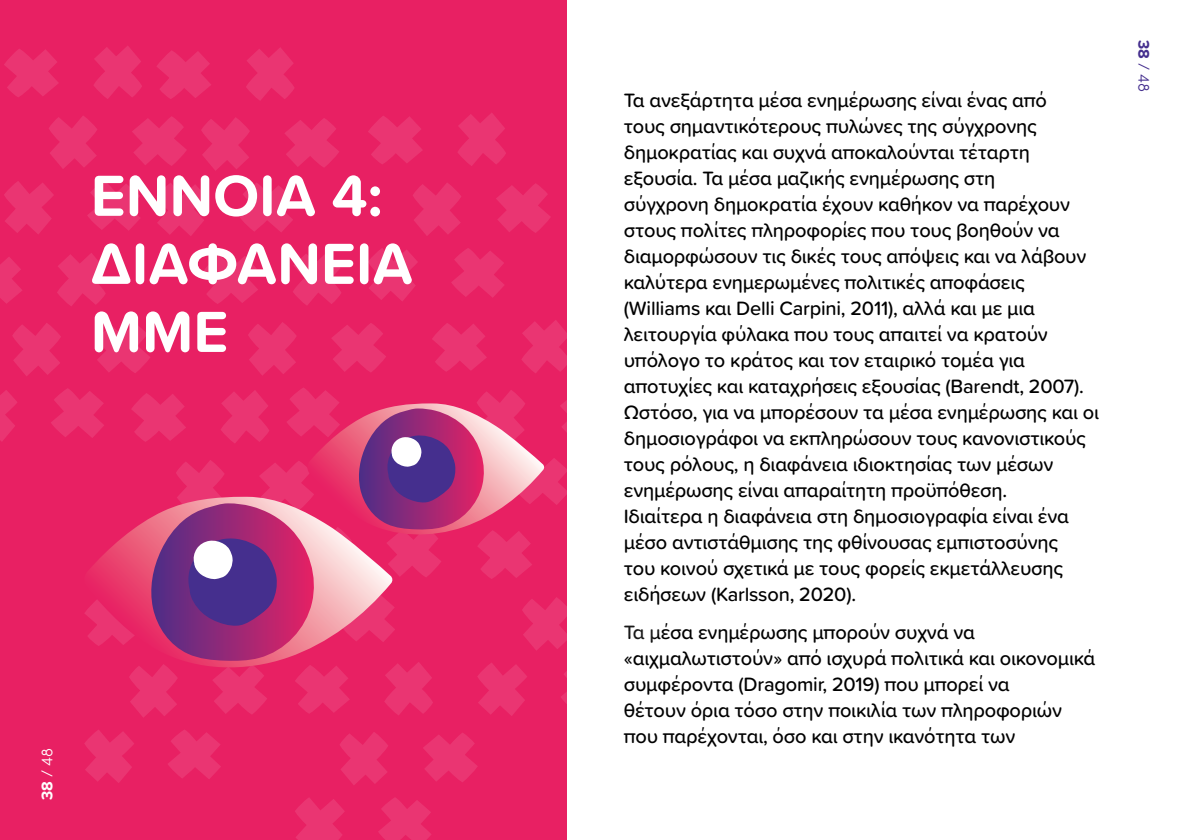
<style>
.page{position:relative;width:1191px;height:840px;background:#fff}
.page>*{position:absolute;margin:0;border:0;box-sizing:border-box;transform-origin:0 0}
.t1{font:700 60px/68px "Proxima Soft";color:#fff}
.t2{font:500 20px/26px "Proxima Soft";letter-spacing:-.01em;color:#000}
.t3{font:300 16px "Sofia Pro Soft";color:#fff}
.t4{font:300 16px "Sofia Pro Soft";color:#452f8e}
.s1{font-family:"Proxima Soft";font-weight:700}
</style>
<div class="page">
<div style="left:0;top:0;width:567px;height:839px;background:#e82063"></div>
<svg style="left:168px;top:730px;width:53px;height:49px"></svg>
<svg style="left:84px;top:730px;width:50px;height:52px"></svg>
<svg style="left:203px;top:255px;width:55px;height:49px"></svg>
<svg style="left:293px;top:252px;width:48px;height:53px"></svg>
<svg style="left:332px;top:323px;width:54px;height:49px"></svg>
<svg style="left:248px;top:322px;width:48px;height:53px"></svg>
<svg style="left:378px;top:797px;width:53px;height:42px"></svg>
<svg style="left:295px;top:798px;width:50px;height:41px"></svg>
<svg style="left:423px;top:733px;width:55px;height:49px"></svg>
<svg style="left:340px;top:732px;width:48px;height:53px"></svg>
<svg style="left:432px;top:323px;width:55px;height:48px"></svg>
<svg style="left:522px;top:320px;width:45px;height:53px"></svg>
<svg style="left:368px;top:116px;width:54px;height:48px"></svg>
<svg style="left:458px;top:113px;width:48px;height:53px"></svg>
<svg style="left:451px;top:248px;width:53px;height:50px"></svg>
<svg style="left:368px;top:248px;width:50px;height:53px"></svg>
<svg style="left:496px;top:183px;width:55px;height:50px"></svg>
<svg style="left:413px;top:183px;width:48px;height:53px"></svg>
<svg style="left:157px;top:50px;width:54px;height:49px"></svg>
<svg style="left:246px;top:47px;width:48px;height:54px"></svg>
<svg style="left:240px;top:183px;width:53px;height:49px"></svg>
<svg style="left:157px;top:183px;width:49px;height:53px"></svg>
<svg style="left:285px;top:118px;width:54px;height:49px"></svg>
<svg style="left:201px;top:117px;width:49px;height:54px"></svg>
<svg style="left:4px;top:49px;width:54px;height:48px"></svg>
<svg style="left:94px;top:46px;width:48px;height:53px"></svg>
<svg style="left:87px;top:181px;width:53px;height:50px"></svg>
<svg style="left:4px;top:181px;width:50px;height:53px"></svg>
<svg style="left:132px;top:116px;width:55px;height:50px"></svg>
<svg style="left:49px;top:116px;width:48px;height:53px"></svg>
<svg style="left:0;top:257px;width:22px;height:47px"></svg>
<svg style="left:57px;top:253px;width:49px;height:53px"></svg>
<svg style="left:0;top:390px;width:17px;height:51px"></svg>
<svg style="left:96px;top:324px;width:54px;height:49px"></svg>
<svg style="left:12px;top:323px;width:49px;height:53px"></svg>
<svg style="left:51px;top:388px;width:516px;height:329px"></svg>
<h1 class="t1" style="left:91px;top:159px;width:324px">ΈΝΝΟΙΑ 4:<br>ΔΙΑΦΆΝΕΙΑ<br>ΜΜΕ</h1>
<p class="t3" style="left:36px;top:799px;width:54px;rotate:-90deg"><span class="s1">38</span> / 48</p>
<p class="t2" style="left:624px;top:86px;width:476px">Τα ανεξάρτητα μέσα ενημέρωσης είναι ένας από<br>τους σημαντικότερους πυλώνες της σύγχρονης δημοκρατίας και συχνά αποκαλούνται τέταρτη εξουσία. Τα μέσα μαζικής ενημέρωσης στη<br>σύγχρονη δημοκρατία έχουν καθήκον να παρέχουν στους πολίτες πληροφορίες που τους βοηθούν να διαμορφώσουν τις δικές τους απόψεις και να λάβουν καλύτερα ενημερωμένες πολιτικές αποφάσεις (Williams και Delli Carpini, 2011), αλλά και με μια λειτουργία φύλακα που τους απαιτεί να κρατούν υπόλογο το κράτος και τον εταιρικό τομέα για αποτυχίες και καταχρήσεις εξουσίας (Barendt, 2007).<br>Ωστόσο, για να μπορέσουν τα μέσα ενημέρωσης και οι δημοσιογράφοι να εκπληρώσουν τους κανονιστικούς τους ρόλους, η διαφάνεια ιδιοκτησίας των μέσων ενημέρωσης είναι απαραίτητη προϋπόθεση.<br>Ιδιαίτερα η διαφάνεια στη δημοσιογραφία είναι ένα μέσο αντιστάθμισης της φθίνουσας εμπιστοσύνης<br>του κοινού σχετικά με τους φορείς εκμετάλλευσης ειδήσεων (Karlsson, 2020).</p>
<p class="t2" style="left:624px;top:617px;width:473px">Τα μέσα ενημέρωσης μπορούν συχνά να «αιχμαλωτιστούν» από ισχυρά πολιτικά και οικονομικά συμφέροντα (Dragomir, 2019) που μπορεί να<br>θέτουν όρια τόσο στην ποικιλία των πληροφοριών που παρέχονται, όσο και στην ικανότητα των</p>
<p class="t4" style="left:1154px;top:40px;width:54px;rotate:90deg"><span class="s1">38</span> / 48</p>
</div>
